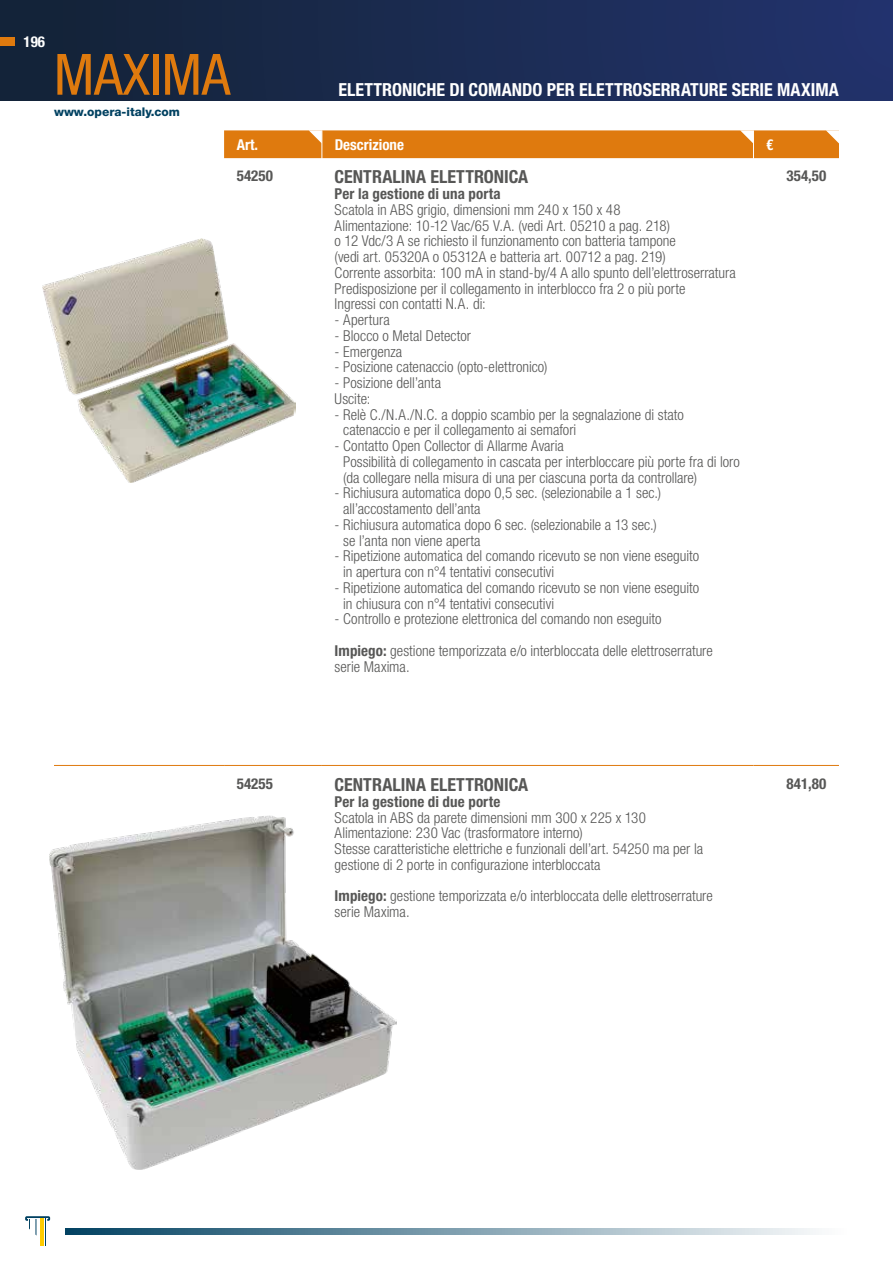
<style>
.page{position:relative;width:893px;height:1263px;background:#fff}
.page>*{position:absolute;margin:0;border:0;box-sizing:border-box;transform-origin:0 0}
.t1{font:condensed 57px "Helvetica Neue LT Pro";color:#df7a0e}
.t2{font:700 condensed 18px "Helvetica Neue LT Std";color:#fff}
.t3{font:700 condensed 18px "Helvetica Neue LT Std";color:#575756}
.t4{font:300 condensed 15px/15.8px "Helvetica Neue LT Pro";color:#575756}
.t5{font:700 condensed 15px "Helvetica Neue LT Pro";letter-spacing:.005em;color:#575756}
.t6{font:700 condensed 15px "Helvetica Neue LT Std";color:#575756}
.t7{font:700 condensed 15px "Helvetica Neue LT Std";color:#fff}
.t8{font:800 12px "Helvetica Neue LT Std";color:#004161}
.s1{font-weight:700}
</style>
<div class="page">
<div style="left:0;top:0;width:893px;height:100px;background:linear-gradient(to right,#132336,#22336d)"></div>
<svg style="left:25px;top:1216px;width:25px;height:30px"></svg>
<svg style="left:65px;top:1228px;width:751px;height:6px;background:#7a9cac"></svg>
<hr style="left:54px;top:765px;width:170px;height:1px;background:#df7a0e">
<hr style="left:224px;top:765px;width:98px;height:1px;background:#df7a0e">
<hr style="left:322px;top:765px;width:431px;height:1px;background:#df7a0e">
<hr style="left:753px;top:765px;width:86px;height:1px;background:#df7a0e">
<div style="left:224px;top:130px;width:615px;height:28px;background:#df7a0e"></div>
<img style="left:43px;top:238px;width:253px;height:244px">
<img style="left:50px;top:816px;width:346px;height:353px">
<div style="left:0;top:37px;width:15px;height:8px;background:#df7a0e"></div>
<p class="t7" style="left:24px;top:32px;width:23px">196</p>
<h1 class="t1" style="left:54px;top:42px;width:178px">MAXIMA</h1>
<p class="t8" style="left:54px;top:104px;width:128px">www.opera-italy.com</p>
<p class="t2" style="left:339px;top:79px;width:502px">ELETTRONICHE DI COMANDO PER ELETTROSERRATURE SERIE MAXIMA</p>
<p class="t7" style="left:237px;top:135px;width:23px">Art.</p>
<p class="t7" style="left:335px;top:135px;width:71px">Descrizione</p>
<p class="t7" style="left:766px;top:135px;width:9px">€</p>
<p class="t6" style="left:237px;top:167px;width:37px">54250</p>
<p class="t3" style="left:335px;top:166px;width:195px">CENTRALINA ELETTRONICA</p>
<p class="t5" style="left:335px;top:185px;width:168px">Per la gestione di una porta</p>
<p class="t4" style="left:335px;top:202px;width:403px">Scatola in ABS grigio, dimensioni mm 240 x 150 x 48<br>Alimentazione: 10-12 Vac/65 V.A. (vedi Art. 05210 a pag. 218)<br>o 12 Vdc/3 A se richiesto il funzionamento con batteria tampone<br>(vedi art. 05320A o 05312A e batteria art. 00712 a pag. 219)<br>Corrente assorbita: 100 mA in stand-by/4 A allo spunto dell’elettroserratura Predisposizione per il collegamento in interblocco fra 2 o più porte<br>Ingressi con contatti N.A. di:</p>
<p class="t4" style="left:335px;top:312px;width:57px">- Apertura</p>
<p class="t4" style="left:335px;top:328px;width:138px">- Blocco o Metal Detector</p>
<p class="t4" style="left:335px;top:343px;width:69px">- Emergenza</p>
<p class="t4" style="left:335px;top:359px;width:214px">- Posizione catenaccio (opto-elettronico)</p>
<p class="t4" style="left:335px;top:375px;width:108px">- Posizione dell’anta<br>Uscite:</p>
<p class="t4" style="left:343px;top:406px;width:342px;text-indent:-9px">- Relè C./N.A./N.C. a doppio scambio per la segnalazione di stato catenaccio e per il collegamento ai semafori</p>
<p class="t4" style="left:343px;top:438px;width:398px;text-indent:-9px">- Contatto Open Collector di Allarme Avaria<br>Possibilità di collegamento in cascata per interbloccare più porte fra di loro (da collegare nella misura di una per ciascuna porta da controllare)</p>
<p class="t4" style="left:343px;top:485px;width:320px;text-indent:-9px">- Richiusura automatica dopo 0,5 sec. (selezionabile a 1 sec.) all’accostamento dell’anta</p>
<p class="t4" style="left:343px;top:517px;width:315px;text-indent:-9px">- Richiusura automatica dopo 6 sec. (selezionabile a 13 sec.) se l’anta non viene aperta</p>
<p class="t4" style="left:343px;top:548px;width:357px;text-indent:-9px">- Ripetizione automatica del comando ricevuto se non viene eseguito in apertura con n°4 tentativi consecutivi</p>
<p class="t4" style="left:343px;top:580px;width:357px;text-indent:-9px">- Ripetizione automatica del comando ricevuto se non viene eseguito in chiusura con n°4 tentativi consecutivi</p>
<p class="t4" style="left:335px;top:603px;width:380px;line-height:31.5px">- Controllo e protezione elettronica del comando non eseguito<br><span class="s1">Impiego:</span> gestione temporizzata e/o interbloccata delle elettroserrature</p>
<p class="t4" style="left:335px;top:658px;width:76px">serie Maxima.</p>
<p class="t6" style="left:787px;top:167px;width:41px">354,50</p>
<p class="t6" style="left:237px;top:774px;width:37px">54255</p>
<p class="t3" style="left:335px;top:774px;width:195px">CENTRALINA ELETTRONICA</p>
<p class="t5" style="left:335px;top:792px;width:167px">Per la gestione di due porte</p>
<p class="t4" style="left:335px;top:809px;width:370px">Scatola in ABS da parete dimensioni mm 300 x 225 x 130<br>Alimentazione: 230 Vac (trasformatore interno)<br>Stesse caratteristiche elettriche e funzionali dell’art. 54250 ma per la gestione di 2 porte in configurazione interbloccata</p>
<p class="t4" style="left:335px;top:888px;width:380px"><span class="s1">Impiego:</span> gestione temporizzata e/o interbloccata delle elettroserrature serie Maxima.</p>
<p class="t6" style="left:787px;top:774px;width:41px">841,80</p>
</div>
